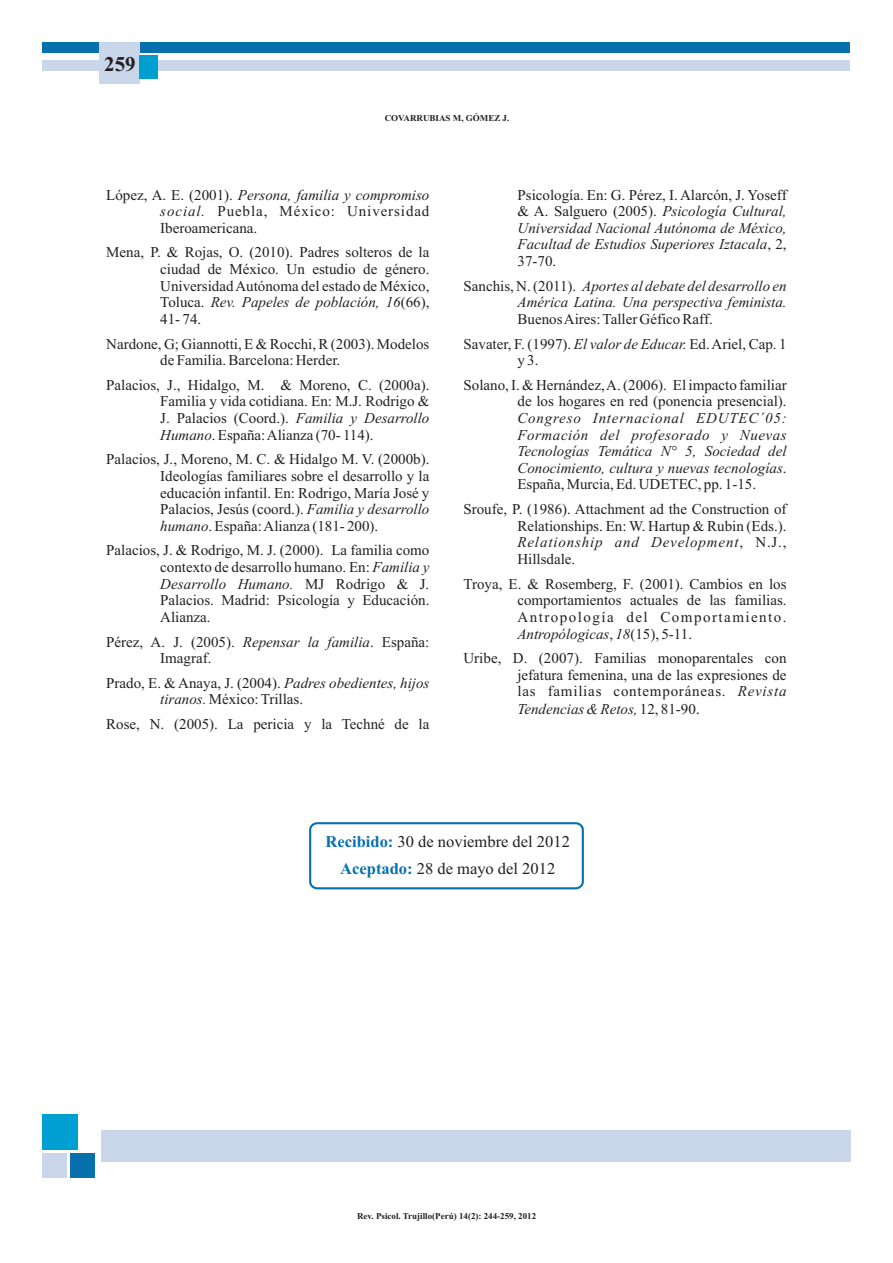
<style>
.page{position:relative;width:893px;height:1263px;background:#fff}
.page>*{position:absolute;margin:0;border:0;box-sizing:border-box;transform-origin:0 0}
.t1{font:700 21px "Times New Roman";color:#231f20}
.t2{font:16.5px/27.2px "Times New Roman";color:#231f20;text-align:center}
.t3{font:15px/16.6px "Times New Roman";color:#231f20;text-align:justify}
.t4{font:italic 15px/16.6px "Times New Roman";color:#231f20;text-align:justify}
.t5{font:700 9px "Times New Roman";color:#231f20}
.s1{font-style:italic}
.s2{font-style:normal}
.s3{font-size:16.5px}
.s4{font-weight:700;color:#0770ad}
</style>
<div class="page">
<div style="left:309px;top:822px;width:275px;height:67px;border:2px solid #0770ad;border-radius:7px"></div>
<div style="left:101px;top:1130px;width:749px;height:32px;background:#cad6ea"></div>
<div style="left:43px;top:1154px;width:24px;height:24px;background:#cad6ea"></div>
<div style="left:43px;top:1114px;width:35px;height:36px;background:#009fd2"></div>
<div style="left:70px;top:1154px;width:24px;height:24px;background:#0770ad"></div>
<div style="left:43px;top:43px;width:807px;height:10px;background:#0770ad"></div>
<div style="left:43px;top:61px;width:807px;height:10px;background:#cad6ea"></div>
<div style="left:99px;top:43px;width:41px;height:41px;background:#cad6ea"></div>
<div style="left:140px;top:55px;width:18px;height:24px;background:#009fd2"></div>
<h1 class="t1" style="left:104px;top:56px;width:33px">259</h1>
<p class="t5" style="left:385px;top:115px;width:126px">COVARRUBIAS M, GÓMEZ J.</p>
<p class="t3" style="left:160px;top:188px;width:271px;text-indent:-54px">López, A. E. (2001). <span class="s1">Persona, familia y compromiso social.</span> Puebla, México: Universidad Iberoamericana.</p>
<p class="t3" style="left:160px;top:245px;width:271px;text-indent:-54px">Mena, P. &amp; Rojas, O. (2010). Padres solteros de la ciudad de México. Un estudio de género.<br>Universidad Autónoma del estado de México, Toluca. <span class="s1">Rev. Papeles de población, 16</span>(66), 41- 74.</p>
<p class="t3" style="left:160px;top:337px;width:271px;text-indent:-54px">Nardone, G; Giannotti, E &amp; Rocchi, R (2003). Modelos de Familia. Barcelona: Herder.</p>
<p class="t3" style="left:160px;top:378px;width:271px;text-indent:-54px">Palacios, J., Hidalgo, M. &amp; Moreno, C. (2000a).<br>Familia y vida cotidiana. En: M.J. Rodrigo &amp; J. Palacios (Coord.). <span class="s1">Familia y Desarrollo Humano</span>. España: Alianza (70- 114).</p>
<p class="t3" style="left:160px;top:452px;width:271px;text-indent:-54px">Palacios, J., Moreno, M. C. &amp; Hidalgo M. V. (2000b).<br>Ideologías familiares sobre el desarrollo y la educación infantil. En: Rodrigo, María José y Palacios, Jesús (coord.). <span class="s1">Familia y desarrollo humano</span>. España: Alianza (181- 200).</p>
<p class="t3" style="left:160px;top:543px;width:271px;text-indent:-54px">Palacios, J. &amp; Rodrigo, M. J. (2000). La familia como contexto de desarrollo humano. En: <span class="s1">Familia y Desarrollo Humano.</span> MJ Rodrigo &amp; J.<br>Palacios. Madrid: Psicología y Educación.<br>Alianza.</p>
<p class="t3" style="left:160px;top:635px;width:271px;text-indent:-54px">Pérez, A. J. (2005). <span class="s1">Repensar la familia</span>. España:<br>Imagraf.</p>
<p class="t3" style="left:160px;top:676px;width:271px;text-indent:-54px">Prado, E. &amp; Anaya, J. (2004). <span class="s1">Padres obedientes, hijos tiranos.</span> México: Trillas.</p>
<p class="t3" style="left:106px;top:717px;width:325px">Rose, N. (2005). La pericia y la Techné de la</p>
<p class="t4" style="left:517px;top:188px;width:271px"><span class="s2">Psicología. En: G. Pérez, I. Alarcón, J. Yoseff &amp; A. Salguero (2005).</span> Psicología Cultural, Universidad Nacional Autónoma de México, Facultad de Estudios Superiores Iztacala<span class="s2">, 2, 37-70.</span></p>
<p class="t4" style="left:463px;top:279px;width:325px;text-align:right"><span class="s2">Sanchis, N. (2011).</span> Aportes al debate del desarrollo en<br>América Latina. Una perspectiva feminista.</p>
<p class="t3" style="left:463px;top:308px;width:325px;line-height:24.6px;text-indent:54px">Buenos Aires: Taller Géfico Raff.<br>Savater, F. (1997). <span class="s1">El valor de Educar.</span> Ed. Ariel, Cap. 1</p>
<p class="t3" style="left:463px;top:349px;width:325px;line-height:24.6px;text-indent:54px">y 3.<br>Solano, I. &amp; Hernández, A. (2006). El impacto familiar</p>
<p class="t3" style="left:517px;top:394px;width:271px">de los hogares en red (ponencia presencial).</p>
<p class="t4" style="left:517px;top:411px;width:271px">Congreso Internacional EDUTEC´05:<br>Formación del profesorado y Nuevas Tecnologías Temática N° 5, Sociedad del Conocimiento, cultura y nuevas tecnologías<span class="s2">.<br>España, Murcia, Ed. UDETEC, pp. 1-15.</span></p>
<p class="t3" style="left:517px;top:502px;width:271px;text-indent:-54px">Sroufe, P. (1986). Attachment ad the Construction of Relationships. En: W. Hartup &amp; Rubin (Eds.).<br><span class="s1">Relationship and Development</span>, N.J., Hillsdale.</p>
<p class="t3" style="left:517px;top:577px;width:271px;text-indent:-54px">Troya, E. &amp; Rosemberg, F. (2001). Cambios en los comportamientos actuales de las familias.<br>Antropología del Comportamiento.<br><span class="s1">Antropólogicas</span>, <span class="s1">18</span>(15), 5-11.</p>
<p class="t3" style="left:517px;top:651px;width:271px;line-height:17.1px;text-indent:-54px">Uribe, D. (2007). Familias monoparentales con jefatura femenina, una de las expresiones de las familias contemporáneas. <span class="s1">Revista Tendencias &amp; Retos,</span> 12, 81-90<span class="s3">.</span></p>
<p class="t2" style="left:326px;top:829px;width:246px"><span class="s4">Recibido:</span> 30 de noviembre del 2012<br><span class="s4">Aceptado:</span> 28 de mayo del 2012</p>
<p class="t5" style="left:357px;top:1212px;width:181px">Rev. Psicol. Trujillo(Perú) 14(2): 244-259, 2012</p>
</div>
